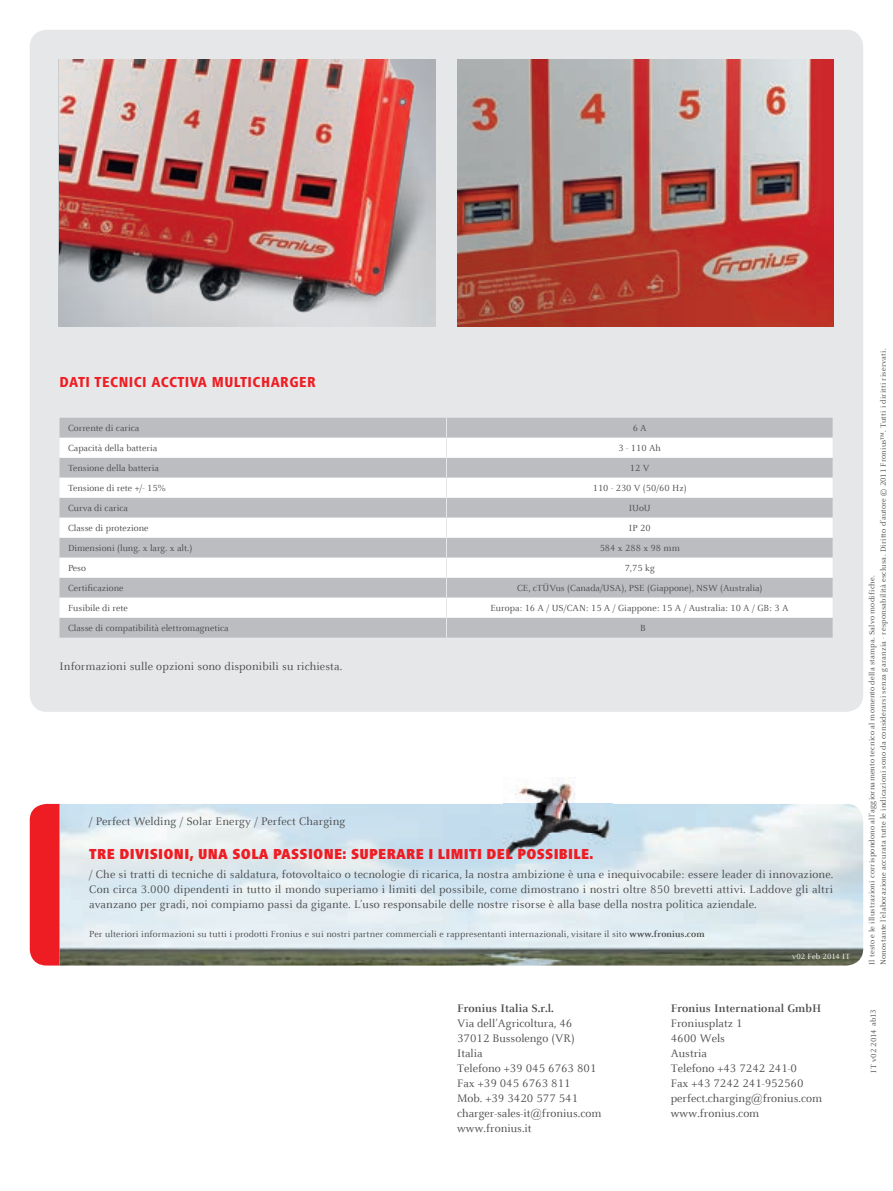
<style>
.page{position:relative;width:893px;height:1191px;background:#fff}
.page>*{position:absolute;margin:0;border:0;box-sizing:border-box;transform-origin:0 0}
.t1{font:900 condensed 15px "Frutiger Next LTW1 G";letter-spacing:.02em;color:#ee1d23}
.t2{font:800 condensed 15px "Frutiger Next LTW1 G";letter-spacing:.03em;color:#ee1d23}
.t3{font:12px/15px "Celeste Offc Pro";color:#4b4c4d}
.t4{font:700 12px "Celeste Offc Pro";letter-spacing:.01em;color:#4b4c4d}
.t5{font:9.75px "Celeste Offc Pro";color:#4b4c4d}
.t6{font:8.25px/11.2px "Celeste Offc Pro";letter-spacing:.02em;color:#4b4c4d}
.t7{font:8.25px "Celeste Offc Pro";letter-spacing:-.005em;color:#4b4c4d}
.t8{font:8.25px "Celeste Offc Pro";letter-spacing:.015em;color:#fff}
.s1{font-weight:700}
</style>
<div class="page">
<img style="left:60px;top:804px;width:803px;height:161px">
<div style="left:30px;top:804px;width:30px;height:161px;background:#ee1d23"></div>
<img style="left:504px;top:777px;width:108px;height:86px">
<div style="left:30px;top:30px;width:833px;height:682px;background:#e6e7e9;border-radius:17px"></div>
<div style="left:60px;top:418px;width:773px;height:219px;background:#bcbdc0"></div>
<svg style="left:60px;top:438px;width:386px;height:179px;background:#e1e1e3"></svg>
<svg style="left:447px;top:438px;width:386px;height:179px;background:#e1e1e3"></svg>
<svg style="left:446px;top:418px;width:1px;height:219px"></svg>
<img style="left:457px;top:60px;width:376px;height:266px">
<img style="left:60px;top:60px;width:376px;height:266px">
<p class="t2" style="left:60px;top:373px;width:258px">DATI TECNICI ACCTIVA MULTICHARGER</p>
<p class="t5" style="left:68px;top:422px;width:73px">Corrente di carica</p>
<p class="t5" style="left:633px;top:422px;width:16px">6 A</p>
<p class="t5" style="left:68px;top:442px;width:91px">Capacità della batteria</p>
<p class="t5" style="left:618px;top:442px;width:44px">3 - 110 Ah</p>
<p class="t5" style="left:68px;top:462px;width:92px">Tensione della batteria</p>
<p class="t5" style="left:630px;top:462px;width:21px">12 V</p>
<p class="t5" style="left:68px;top:482px;width:100px">Tensione di rete +/- 15%</p>
<p class="t5" style="left:593px;top:482px;width:95px">110 - 230 V (50/60 Hz)</p>
<p class="t5" style="left:68px;top:502px;width:61px">Curva di carica</p>
<p class="t5" style="left:629px;top:502px;width:24px">IUoU</p>
<p class="t5" style="left:68px;top:522px;width:82px">Classe di protezione</p>
<p class="t5" style="left:629px;top:522px;width:23px">IP 20</p>
<p class="t5" style="left:68px;top:542px;width:126px">Dimensioni (lung. x larg. x alt.)</p>
<p class="t5" style="left:600px;top:542px;width:82px">584 x 288 x 98 mm</p>
<p class="t5" style="left:68px;top:562px;width:19px">Peso</p>
<p class="t5" style="left:625px;top:562px;width:32px">7,75 kg</p>
<p class="t5" style="left:68px;top:582px;width:57px">Certificazione</p>
<p class="t5" style="left:517px;top:582px;width:247px">CE, cTÜVus (Canada/USA), PSE (Giappone), NSW (Australia)</p>
<p class="t5" style="left:68px;top:602px;width:61px">Fusibile di rete</p>
<p class="t5" style="left:490px;top:602px;width:300px">Europa: 16 A / US/CAN: 15 A / Giappone: 15 A / Australia: 10 A / GB: 3 A</p>
<p class="t5" style="left:68px;top:622px;width:162px">Classe di compatibilità elettromagnetica</p>
<p class="t5" style="left:640px;top:622px;width:7px">B</p>
<p class="t3" style="left:60px;top:658px;width:284px">Informazioni sulle opzioni sono disponibili su richiesta.</p>
<p class="t3" style="left:89px;top:814px;width:258px">/ Perfect Welding / Solar Energy / Perfect Charging</p>
<p class="t1" style="left:89px;top:845px;width:506px">TRE DIVISIONI, UNA SOLA PASSIONE: SUPERARE I LIMITI DEL POSSIBILE.</p>
<p class="t3" style="left:89px;top:866px;width:746px;text-align:justify">/ Che si tratti di tecniche di saldatura, fotovoltaico o tecnologie di ricarica, la nostra ambizione è una e inequivocabile: essere leader di innovazione.<br>Con circa 3.000 dipendenti in tutto il mondo superiamo i limiti del possibile, come dimostrano i nostri oltre 850 brevetti attivi. Laddove gli altri avanzano per gradi, noi compiamo passi da gigante. L’uso responsabile delle nostre risorse è alla base della nostra politica aziendale.</p>
<p class="t5" style="left:89px;top:928px;width:617px">Per ulteriori informazioni su tutti i prodotti Fronius e sui nostri partner commerciali e rappresentanti internazionali, visitare il sito <span class="s1">www.fronius.com</span></p>
<p class="t8" style="left:792px;top:951px;width:60px">v02 Feb 2014 IT</p>
<p class="t4" style="left:457px;top:1000px;width:98px">Fronius Italia S.r.l.</p>
<p class="t3" style="left:457px;top:1015px;width:146px">Via dell’Agricoltura, 46<br>37012 Bussolengo (VR)<br>Italia<br>Telefono +39 045 6763 801<br>Fax +39 045 6763 811<br>Mob. +39 3420 577 541 charger-sales-it@fronius.com www.fronius.it</p>
<p class="t4" style="left:671px;top:1000px;width:152px">Fronius International GmbH</p>
<p class="t3" style="left:671px;top:1015px;width:153px">Froniusplatz 1<br>4600 Wels<br>Austria<br>Telefono +43 7242 241-0<br>Fax +43 7242 241-952560 perfect.charging@fronius.com www.fronius.com</p>
<p class="t6" style="left:866px;top:964px;width:618px;rotate:-90deg">Il testo e le illustrazioni corrispondono all’aggiornamento tecnico al momento della stampa. Salvo modifiche.<br>Nonostante l’elaborazione accurata tutte le indicazioni sono da considerarsi senza garanzia - responsabilità esclusa. Diritto d’autore © 2011 Fronius™. Tutti i diritti riservati.</p>
<p class="t7" style="left:868px;top:1072px;width:65px;rotate:-90deg">IT v02 2014 ab13</p>
</div>
